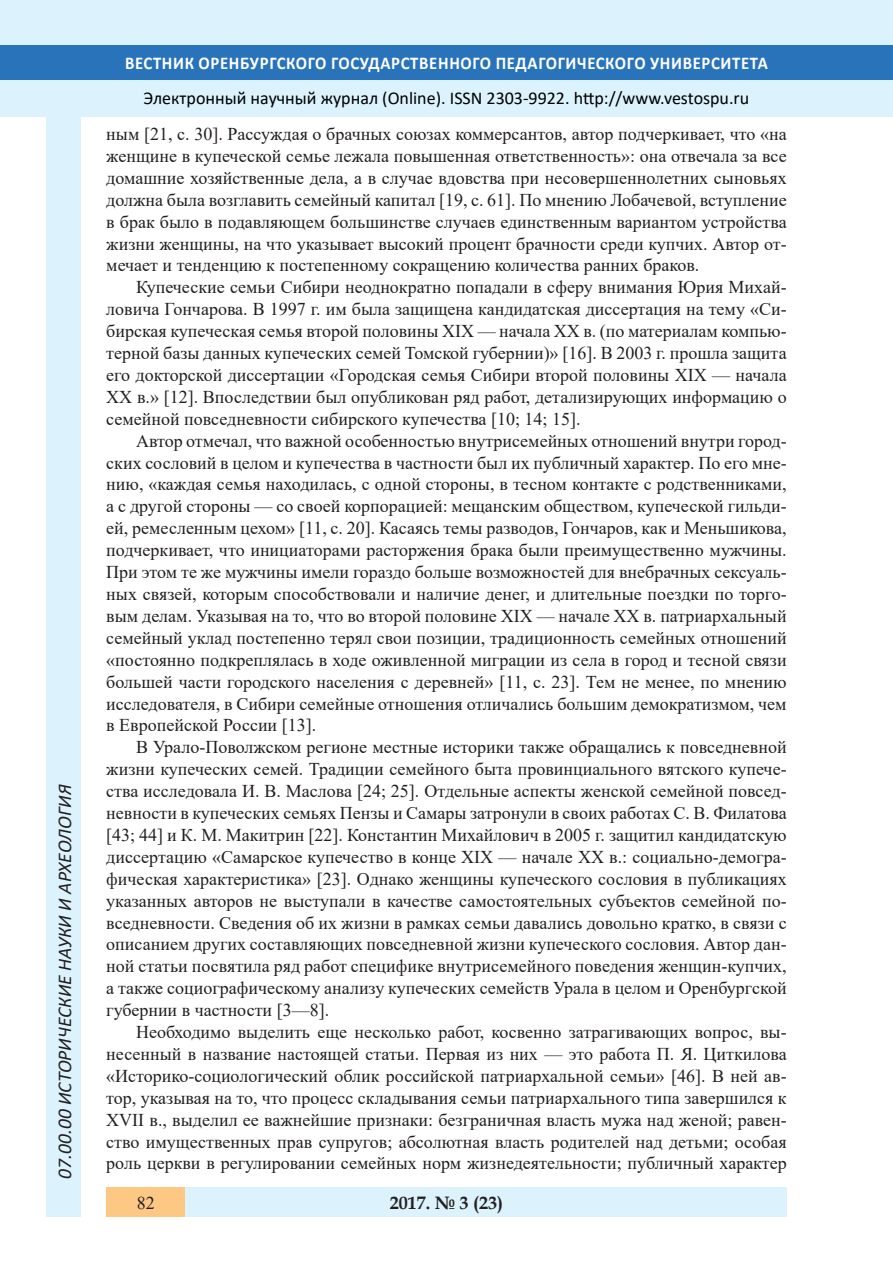
<style>
.page{position:relative;width:893px;height:1263px;background:#fff}
.page>*{position:absolute;margin:0;border:0;box-sizing:border-box;transform-origin:0 0}
.t1{font:italic 19.5px "Calibri";color:#231f20}
.Стиль2{font:18px/21.9px "Times New Roman";color:#231f20;text-align:justify}
.t2{font:18px "Calibri";color:#000}
.t3{font:700 18px "Calibri";letter-spacing:.04em;color:#fff;scale:.93 1}
.t4{font:700 18px "Book Antiqua";color:#231f20}
</style>
<div class="page">
<div style="left:0;top:0;width:893px;height:116px;background:#dcf2fc"></div>
<div style="left:0;top:45px;width:893px;height:34px;background:#2873ba"></div>
<div style="left:106px;top:1188px;width:681px;height:29px;background:#dcf2fc"></div>
<div style="left:106px;top:1188px;width:79px;height:29px;background:#fdc784"></div>
<div style="left:47px;top:116px;width:34px;height:1101px;background:#dcf2fc"></div>
<p class="t1" style="left:51px;top:1179px;width:395px;rotate:-90deg">07.00.00 ИСТОРИЧЕСКИЕ НАУКИ И АРХЕОЛОГИЯ</p>
<p class="t1" style="left:51px;top:1105px;width:206px;rotate:-90deg">БИОЛОГИЧЕСКИЕ НАУКИ</p>
<p class="t1" style="left:51px;top:1169px;width:11px;rotate:-90deg">3</p>
<p class="t3" style="left:125px;top:50px;width:693px">ВЕСТНИК ОРЕНБУРГСКОГО ГОСУДАРСТВЕННОГО ПЕДАГОГИЧЕСКОГО УНИВЕРСИТЕТА</p>
<p class="t2" style="left:144px;top:85px;width:607px">Электронный научный журнал (Online). ISSN 2303-9922. http://www.vestospu.ru</p>
<p class="t2" style="left:583px;top:85px;width:13px">t</p>
<p class="Стиль2" style="left:106px;top:122px;width:682px">ным [21, с. 30]. Рассуждая о брачных союзах коммерсантов, автор подчеркивает, что «на женщине в купеческой семье лежала повышенная ответственность»: она отвечала за все домашние хозяйственные дела, а в случае вдовства при несовершеннолетних сыновьях должна была возглавить семейный капитал [19, с. 61]. По мнению Лобачевой, вступление в брак было в подавляющем большинстве случаев единственным вариантом устройства жизни женщины, на что указывает высокий процент брачности среди купчих. Автор от&shy;мечает и тенденцию к постепенному сокращению количества ранних браков.</p>
<p class="Стиль2" style="left:106px;top:276px;width:682px;text-indent:30px">Купеческие семьи Сибири неоднократно попадали в сферу внимания Юрия Михай&shy;ловича Гончарова. В 1997 г. им была защищена кандидатская диссертация на тему «Си&shy;бирская купеческая семья второй половины XIX — начала XX в. (по материалам компью&shy;терной базы данных купеческих семей Томской губернии)» [16]. В 2003 г. прошла защита его докторской диссертации «Городская семья Сибири второй половины XIX — начала XX в.» [12]. Впоследствии был опубликован ряд работ, детализирующих информацию о семейной повседневности сибирского купечества [10; 14; 15].</p>
<p class="Стиль2" style="left:106px;top:429px;width:682px;text-indent:30px">Автор отмечал, что важной особенностью внутрисемейных отношений внутри город&shy;ских сословий в целом и купечества в частности был их публичный характер. По его мне&shy;нию, «каждая семья находилась, с одной стороны, в тесном контакте с родственниками, а с другой стороны — со своей корпорацией: мещанским обществом, купеческой гильди&shy;ей, ремесленным цехом» [11, с. 20]. Касаясь темы разводов, Гончаров, как и Меньшикова, подчеркивает, что инициаторами расторжения брака были преимущественно мужчины.<br>При этом те же мужчины имели гораздо больше возможностей для внебрачных сексуаль&shy;ных связей, которым способствовали и наличие денег, и длительные поездки по торго&shy;вым делам. Указывая на то, что во второй половине XIX — начале XX в. патриархальный семейный уклад постепенно терял свои позиции, традиционность семейных отношений «постоянно подкреплялась в ходе оживленной миграции из села в город и тесной связи большей части городского населения с деревней» [11, с. 23]. Тем не менее, по мнению исследователя, в Сибири семейные отношения отличались большим демократизмом, чем в Европейской России [13].</p>
<p class="Стиль2" style="left:106px;top:736px;width:682px;text-indent:30px">В Урало-Поволжском регионе местные историки также обращались к повседневной жизни купеческих семей. Традиции семейного быта провинциального вятского купече&shy;ства исследовала И. В. Маслова [24; 25]. Отдельные аспекты женской семейной повсед&shy;невности в купеческих семьях Пензы и Самары затронули в своих работах С. В. Филатова [43; 44] и К. М. Макитрин [22]. Константин Михайлович в 2005 г. защитил кандидатскую диссертацию «Самарское купечество в конце XIX — начале XX в.: социально-демогра&shy;фическая характеристика» [23]. Однако женщины купеческого сословия в публикациях указанных авторов не выступали в качестве самостоятельных субъектов семейной по&shy;вседневности. Сведения об их жизни в рамках семьи давались довольно кратко, в связи с описанием других составляющих повседневной жизни купеческого сословия. Автор дан&shy;ной статьи посвятила ряд работ специфике внутрисемейного поведения женщин-купчих, а также социографическому анализу купеческих семейств Урала в целом и Оренбургской губернии в частности [3—8].</p>
<p class="Стиль2" style="left:106px;top:1020px;width:682px;text-indent:30px">Необходимо выделить еще несколько работ, косвенно затрагивающих вопрос, вы&shy;несенный в название настоящей статьи. Первая из них — это работа П. Я. Циткилова «Историко-социологический облик российской патриархальной семьи» [46]. В ней ав&shy;тор, указывая на то, что процесс складывания семьи патриархального типа завершился к XVII в., выделил ее важнейшие признаки: безграничная власть мужа над женой; равен&shy;ство имущественных прав супругов; абсолютная власть родителей над детьми; особая роль церкви в регулировании семейных норм жизнедеятельности; публичный характер</p>
<p class="t4" style="left:390px;top:1190px;width:115px">2017. № 3 (23)</p>
<p class="Стиль2" style="left:137px;top:1191px;width:19px">82</p>
<p class="t4" style="left:417px;top:1190px;width:10px">6</p>
<p class="t4" style="left:479px;top:1190px;width:19px">19</p>
</div>
